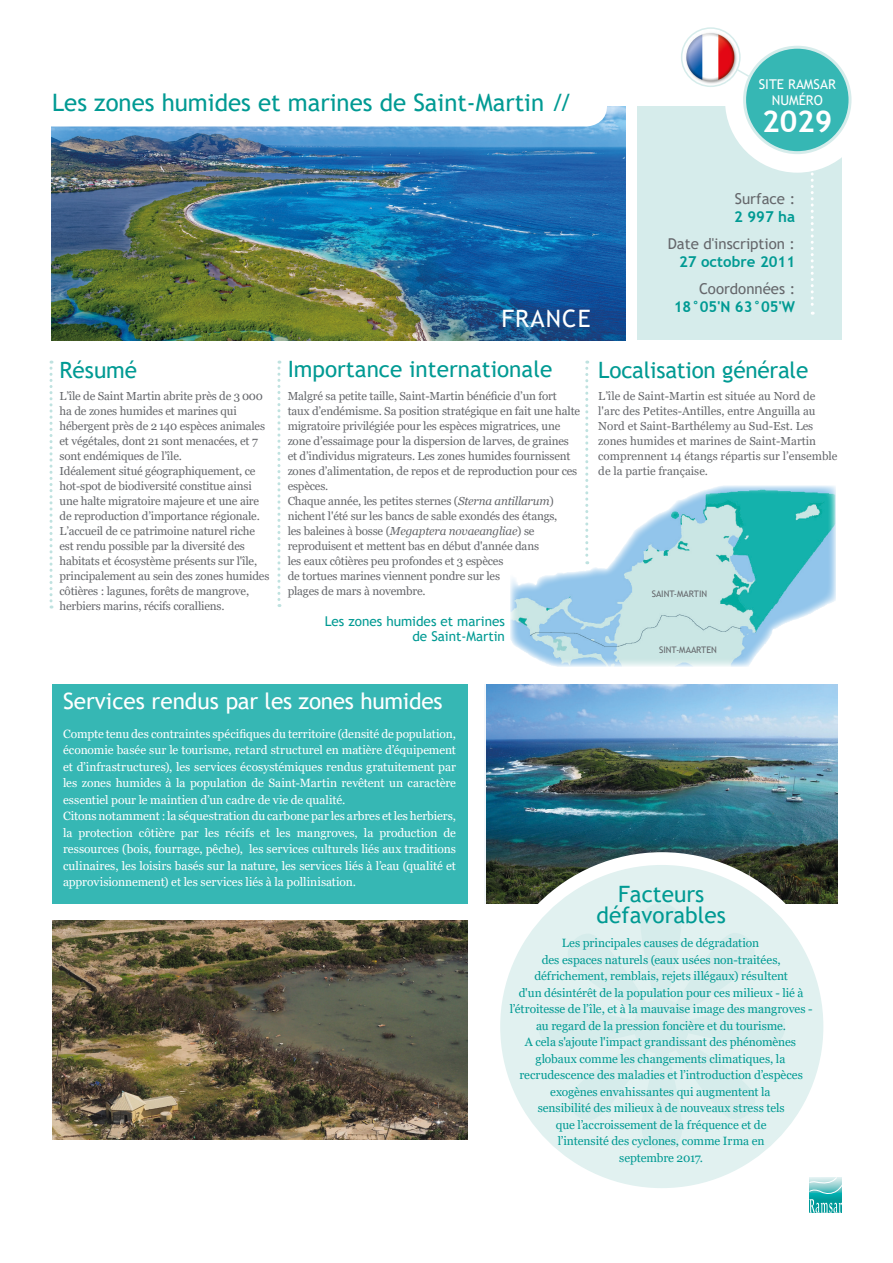
<style>
.page{position:relative;width:893px;height:1263px;background:#fff}
.page>*{position:absolute;margin:0;border:0;box-sizing:border-box;transform-origin:0 0}
.t1{font:700 30px "Trebuchet MS";color:#fff}
.t2{font:24px "Trebuchet MS";color:#009a93}
.t3{font:24px "Trebuchet MS";letter-spacing:.05em;color:#fff}
.t4{font:22.5px "Trebuchet MS";color:#009a93}
.t5{font:22.5px "Trebuchet MS";letter-spacing:-.01em;color:#fff}
.t6{font:15px "Trebuchet MS";color:#65676b}
.t7{font:700 15px "Trebuchet MS";color:#009a93}
.t8{font:13.5px "Trebuchet MS";color:#009a93}
.t9{font:13.5px "Trebuchet MS";color:#fff}
.t10{font:12px/16.5px "Georgia";color:#fff;text-align:justify}
.t11{font:12px/16.5px "Georgia";letter-spacing:-.005em;color:#009a93;text-align:center}
.t12{font:11.7px/15px "Georgia";letter-spacing:-.015em;color:#65676b}
.t13{font:9px "Trebuchet MS";color:#65676b}
.s1{font-style:italic}
</style>
<div class="page">
<img style="left:52px;top:921px;width:416px;height:219px">
<div style="left:52px;top:684px;width:416px;height:219px;background:#36b7b4"></div>
<img style="left:51px;top:106px;width:574px;height:234px">
<div style="left:638px;top:106px;width:204px;height:234px;background:#d6eceb"></div>
<div style="left:725px;top:28px;width:145px;height:145px;background:#fff;border-radius:50%"></div>
<div style="left:745px;top:47px;width:105px;height:106px;background:#36b7b4;border-radius:50%"></div>
<div style="left:743px;top:46px;width:108px;height:108px;border:3px solid #d6eceb;border-radius:50%"></div>
<svg style="left:811px;top:171px;width:3px;height:144px"></svg>
<svg style="left:809px;top:1177px;width:33px;height:35px"></svg>
<div style="left:681px;top:27px;width:60px;height:60px;border:2px solid #d6eceb;border-radius:50%"></div>
<svg style="left:738px;top:67px;width:13px;height:11px"></svg>
<img style="left:684px;top:29px;width:54px;height:57px">
<svg style="left:50px;top:361px;width:3px;height:247px"></svg>
<svg style="left:277px;top:361px;width:3px;height:246px"></svg>
<svg style="left:585px;top:361px;width:3px;height:125px"></svg>
<img style="left:486px;top:684px;width:351px;height:219px">
<div style="left:487px;top:852px;width:349px;height:349px;background:#fff;border-radius:50%"></div>
<div style="left:500px;top:865px;width:323px;height:323px;background:#e1f1f0;border-radius:50%"></div>
<svg style="left:538px;top:903px;width:247px;height:247px"></svg>
<img style="left:510px;top:486px;width:326px;height:181px">
<svg style="left:51px;top:106px;width:556px;height:20px"></svg>
<p class="t2" style="left:52px;top:88px;width:521px">Les zones humides et marines de Saint-Martin //</p>
<p class="t3" style="left:501px;top:303px;width:91px">FRANCE</p>
<p class="t9" style="left:759px;top:76px;width:79px">SITE RAMSAR</p>
<p class="t9" style="left:772px;top:92px;width:53px">NUMÉRO</p>
<p class="t1" style="left:762px;top:103px;width:72px">2029</p>
<p class="t6" style="left:735px;top:190px;width:62px">Surface :</p>
<p class="t7" style="left:734px;top:208px;width:63px">2 997 ha</p>
<p class="t6" style="left:668px;top:235px;width:129px">Date d'inscription :</p>
<p class="t7" style="left:679px;top:253px;width:118px">27 octobre 2011</p>
<p class="t6" style="left:699px;top:280px;width:98px">Coordonnées :</p>
<p class="t7" style="left:674px;top:298px;width:123px">18°05'N 63°05'W</p>
<p class="t4" style="left:60px;top:356px;width:79px">Résumé</p>
<p class="t12" style="left:60px;top:389px;width:207px">L’île de Saint Martin abrite près de 3 000 ha de zones humides et marines qui hébergent près de 2 140 espèces animales et végétales, dont 21 sont menacées, et 7 sont endémiques de l’île.</p>
<p class="t12" style="left:60px;top:464px;width:202px">Idéalement situé géographiquement, ce hot-spot de biodiversité constitue ainsi une halte migratoire majeure et une aire de reproduction d’importance régionale.</p>
<p class="t12" style="left:60px;top:524px;width:211px">L’accueil de ce patrimoine naturel riche est rendu possible par la diversité des habitats et écosystème présents sur l'île, principalement au sein des zones humides côtières : lagunes, forêts de mangrove, herbiers marins, récifs coralliens.</p>
<p class="t4" style="left:288px;top:355px;width:266px">Importance internationale</p>
<p class="t4" style="left:598px;top:356px;width:211px">Localisation générale</p>
<p class="t12" style="left:288px;top:389px;width:294px">Malgré sa petite taille, Saint-Martin bénéficie d’un fort taux d’endémisme. Sa position stratégique en fait une halte migratoire privilégiée pour les espèces migratrices, une zone d’essaimage pour la dispersion de larves, de graines et d’individus migrateurs. Les zones humides fournissent zones d’alimentation, de repos et de reproduction pour ces espèces.</p>
<p class="t12" style="left:288px;top:494px;width:271px">Chaque année, les petites sternes (<span class="s1">Sterna antillarum</span>) nichent l'été sur les bancs de sable exondés des étangs, les baleines à bosse (<span class="s1">Megaptera novaeangliae</span>) se reproduisent et mettent bas en début d'année dans<br>les eaux côtières peu profondes et 3 espèces<br>de tortues marines viennent pondre sur les<br>plages de mars à novembre.</p>
<p class="t8" style="left:325px;top:613px;width:182px">Les zones humides et marines</p>
<p class="t8" style="left:412px;top:628px;width:94px">de Saint-Martin</p>
<p class="t12" style="left:598px;top:389px;width:241px">L’île de Saint-Martin est située au Nord de l'arc des Petites-Antilles, entre Anguilla au Nord et Saint-Barthélemy au Sud-Est. Les zones humides et marines de Saint-Martin comprennent 14 étangs répartis sur l’ensemble de la partie française.</p>
<p class="t13" style="left:652px;top:589px;width:57px">SAINT-MARTIN</p>
<p class="t13" style="left:659px;top:644px;width:59px">SINT-MAARTEN</p>
<p class="t5" style="left:63px;top:687px;width:381px">Services rendus par les zones humides</p>
<p class="t10" style="left:63px;top:726px;width:395px">Compte tenu des contraintes spécifiques du territoire (densité de population, économie basée sur le tourisme, retard structurel en matière d’équipement et d’infrastructures), les services écosystémiques rendus gratuitement par les zones humides à la population de Saint-Martin revêtent un caractère essentiel pour le maintien d’un cadre de vie de qualité.</p>
<p class="t10" style="left:63px;top:808px;width:395px">Citons notamment : la séquestration du carbone par les arbres et les herbiers, la protection côtière par les récifs et les mangroves, la production de ressources (bois, fourrage, pêche), les services culturels liés aux traditions culinaires, les loisirs basés sur la nature, les services liés à l’eau (qualité et approvisionnement) et les services liés à la pollinisation.</p>
<p class="t4" style="left:618px;top:879px;width:88px">Facteurs</p>
<p class="t4" style="left:597px;top:900px;width:131px">défavorables</p>
<p class="t11" style="left:510px;top:935px;width:304px">Les principales causes de dégradation<br>des espaces naturels (eaux usées non-traitées, défrichement, remblais, rejets illégaux) résultent<br>d'un désintérêt de la population pour ces milieux - lié à l’étroitesse de l’île, et à la mauvaise image des mangroves - au regard de la pression foncière et du tourisme.</p>
<p class="t11" style="left:519px;top:1034px;width:285px">A cela s'ajoute l'impact grandissant des phénomènes globaux comme les changements climatiques, la recrudescence des maladies et l’introduction d’espèces exogènes envahissantes qui augmentent la<br>sensibilité des milieux à de nouveaux stress tels<br>que l’accroissement de la fréquence et de<br>l’intensité des cyclones, comme Irma en<br>septembre 2017.</p>
</div>
